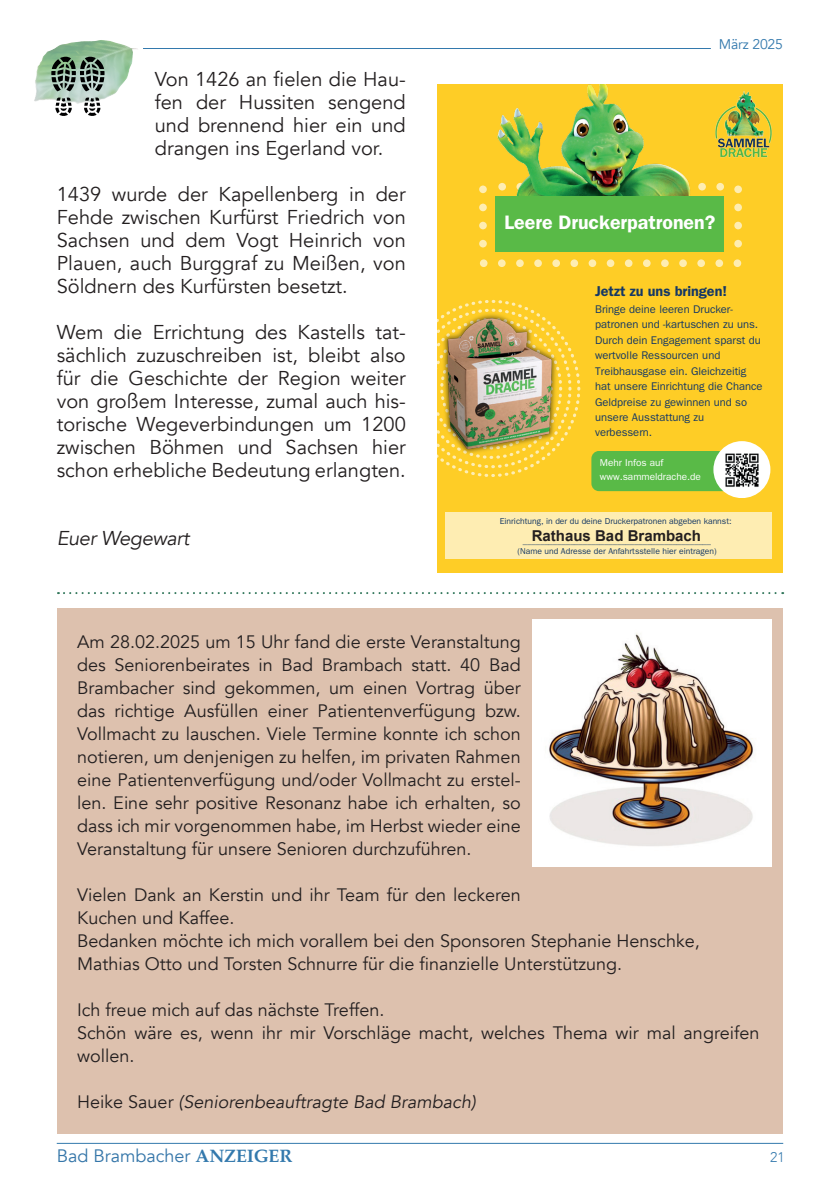
<style>
.page{position:relative;width:840px;height:1191px;background:#fff}
.page>*{position:absolute;margin:0;border:0;box-sizing:border-box;transform-origin:0 0}
.t1{font:20px/23px "Avenir";color:#231f20;text-align:justify}
.t2{font:italic 20px "Avenir";letter-spacing:-.02em;color:#231f20}
.t3{font:600 19.6px "ITC Franklin Gothic Std";color:#fff}
.t4{font:18px/23px "Avenir";color:#231f20}
.t5{font:italic 18px "Avenir";color:#231f20}
.t6{font:18px "Avenir";color:#3576a9}
.t7{font:700 15px "Arial";color:#231f20}
.t8{font:600 14.4px "ITC Franklin Gothic Std";color:#153865}
.t9{font:14px "Avenir";letter-spacing:-.01em;color:#3379ad}
.t10{font:300 14px "Avenir";color:#3379ad}
.t11{font:11.2px/15.4px "ITC Franklin Gothic Std";color:#153865}
.t12{font:10px/14px "ITC Franklin Gothic Std";color:#fff}
.t13{font:8.6px/10px "ITC Franklin Gothic Std";color:#153865;text-align:center}
.s1{font-style:normal}
.s2{font-family:"Palatino";font-weight:700;color:#3379ad}
</style>
<div class="page">
<hr style="left:57px;top:1143px;width:725px;height:1px;background:#3379ad">
<hr style="left:143px;top:48px;width:567px;height:1px;background:#3379ad">
<div style="left:57px;top:608px;width:725px;height:526px;background:#ddc1ae"></div>
<img style="left:532px;top:619px;width:239px;height:247px">
<svg style="left:58px;top:592px;width:724px;height:2px"></svg>
<img style="left:34px;top:40px;width:104px;height:64px">
<svg style="left:84px;top:98px;width:16px;height:18px"></svg>
<svg style="left:51px;top:57px;width:53px;height:34px;background:#63766a"></svg>
<svg style="left:55px;top:98px;width:17px;height:18px"></svg>
<div style="left:437px;top:85px;width:345px;height:488px;background:#fecd26"></div>
<svg style="left:697px;top:183px;width:8px;height:7px"></svg>
<div style="left:716px;top:183px;width:7px;height:7px;background:#feedb2;border-radius:50%"></div>
<img style="left:479px;top:85px;width:211px;height:111px">
<div style="left:495px;top:196px;width:228px;height:55px;background:#59ba47"></div>
<svg style="left:479px;top:259px;width:8px;height:8px"></svg>
<svg style="left:497px;top:259px;width:8px;height:8px"></svg>
<div style="left:516px;top:259px;width:7px;height:8px;background:#feedb2;border-radius:50%"></div>
<svg style="left:534px;top:259px;width:7px;height:8px"></svg>
<svg style="left:552px;top:259px;width:7px;height:8px"></svg>
<svg style="left:570px;top:259px;width:7px;height:8px"></svg>
<svg style="left:588px;top:259px;width:8px;height:8px"></svg>
<svg style="left:606px;top:259px;width:8px;height:8px"></svg>
<svg style="left:624px;top:259px;width:8px;height:8px"></svg>
<svg style="left:642px;top:259px;width:8px;height:8px"></svg>
<svg style="left:660px;top:259px;width:8px;height:8px"></svg>
<svg style="left:678px;top:259px;width:8px;height:8px"></svg>
<svg style="left:697px;top:259px;width:7px;height:8px"></svg>
<svg style="left:715px;top:259px;width:7px;height:8px"></svg>
<svg style="left:733px;top:259px;width:7px;height:8px"></svg>
<div style="left:479px;top:185px;width:7px;height:8px;background:#feedb2;border-radius:50%"></div>
<div style="left:479px;top:204px;width:7px;height:7px;background:#feedb2;border-radius:50%"></div>
<div style="left:479px;top:222px;width:7px;height:7px;background:#feedb2;border-radius:50%"></div>
<div style="left:479px;top:240px;width:7px;height:7px;background:#feedb2;border-radius:50%"></div>
<svg style="left:734px;top:185px;width:7px;height:8px"></svg>
<div style="left:734px;top:204px;width:7px;height:7px;background:#feedb2;border-radius:50%"></div>
<div style="left:734px;top:222px;width:7px;height:7px;background:#feedb2;border-radius:50%"></div>
<div style="left:734px;top:240px;width:7px;height:7px;background:#feedb2;border-radius:50%"></div>
<svg style="left:446px;top:348px;width:134px;height:129px"></svg>
<div style="left:591px;top:451px;width:131px;height:40px;background:#59ba47"></div>
<div style="left:713px;top:441px;width:57px;height:57px;background:#fff;border-radius:28px"></div>
<div style="left:445px;top:512px;width:326px;height:47px;background:#feedb2"></div>
<img style="left:437px;top:300px;width:133px;height:163px">
<img style="left:725px;top:453px;width:34px;height:34px">
<img style="left:715px;top:91px;width:57px;height:67px">
<p class="t1" style="left:155px;top:68px;width:252px">Von 1426 an fielen die Hau&shy;fen der Hussiten sengend und brennend hier ein und drangen ins Egerland vor.</p>
<p class="t1" style="left:57px;top:183px;width:350px">1439 wurde der Kapellenberg in der Fehde zwischen Kurfürst Friedrich von Sachsen und dem Vogt Heinrich von Plauen, auch Burggraf zu Meißen, von Söldnern des Kurfürsten besetzt.</p>
<p class="t1" style="left:57px;top:321px;width:350px">Wem die Errichtung des Kastells tat&shy;sächlich zuzuschreiben ist, bleibt also für die Geschichte der Region weiter von großem Interesse, zumal auch his&shy;torische Wegeverbindungen um 1200 zwischen Böhmen und Sachsen hier schon erhebliche Bedeutung erlangten.</p>
<p class="t2" style="left:57px;top:526px;width:134px">Euer Wegewart</p>
<p class="t9" style="left:718px;top:36px;width:66px">März 2025</p>
<p class="t3" style="left:504px;top:210px;width:212px">Leere Druckerpatronen?</p>
<p class="t8" style="left:594px;top:282px;width:133px">Jetzt zu uns bringen!</p>
<p class="t11" style="left:594px;top:301px;width:169px">Bringe deine leeren Drucker&shy;patronen und -kartuschen zu uns.<br>Durch dein Engagement sparst du wertvolle Ressourcen und<br>Treibhausgase ein. Gleichzeitig hat unsere Einrichtung die Chance<br>Geldpreise zu gewinnen und so unsere Ausstattung zu verbessern.</p>
<p class="t12" style="left:599px;top:455px;width:102px">Mehr Infos auf www.sammeldrache.de</p>
<p class="t13" style="left:499px;top:516px;width:233px">Einrichtung, in der du deine Druckerpatronen abgeben kannst:</p>
<p class="t13" style="left:517px;top:536px;width:200px">____________________________________________ (Name und Adresse der Anfahrtsstelle hier eintragen)</p>
<p class="t7" style="left:531px;top:525px;width:171px">Rathaus Bad Brambach</p>
<p class="t4" style="left:77px;top:630px;width:445px;text-align:justify">Am 28.02.2025 um 15 Uhr fand die erste Veranstaltung des Seniorenbeirates in Bad Brambach statt. 40 Bad Brambacher sind gekommen, um einen Vortrag über das richtige Ausfüllen einer Patientenverfügung bzw.<br>Vollmacht zu lauschen. Viele Termine konnte ich schon notieren, um denjenigen zu helfen, im privaten Rahmen eine Patientenverfügung und/oder Vollmacht zu erstel&shy;len. Eine sehr positive Resonanz habe ich erhalten, so dass ich mir vorgenommen habe, im Herbst wieder eine Veranstaltung für unsere Senioren durchzuführen.</p>
<p class="t4" style="left:77px;top:883px;width:623px">Vielen Dank an Kerstin und ihr Team für den leckeren<br>Kuchen und Kaffee.<br>Bedanken möchte ich mich vorallem bei den Sponsoren Stephanie Henschke, Mathias Otto und Torsten Schnurre für die finanzielle Unterstützung.</p>
<p class="t4" style="left:77px;top:998px;width:683px">Ich freue mich auf das nächste Treffen.<br>Schön wäre es, wenn ihr mir Vorschläge macht, welches Thema wir mal angreifen wollen.</p>
<p class="t5" style="left:77px;top:1090px;width:400px"><span class="s1">Heike Sauer</span> (Seniorenbeauftragte Bad Brambach)</p>
<p class="t6" style="left:57px;top:1145px;width:237px">Bad Brambacher <span class="s2">ANZEIGER</span></p>
<p class="t10" style="left:769px;top:1149px;width:16px">21</p>
</div>
